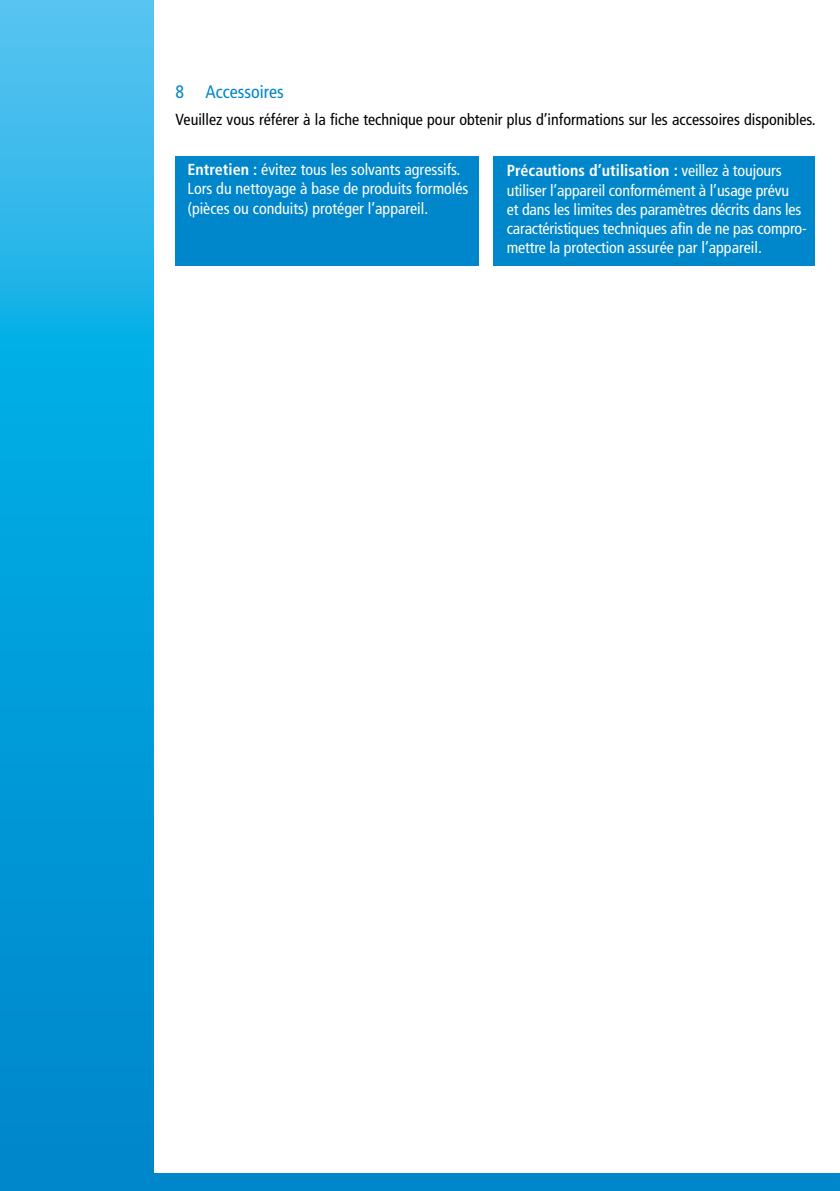
<style>
.page{position:relative;width:840px;height:1191px;background:#fff}
.page>*{position:absolute;margin:0;border:0;box-sizing:border-box;transform-origin:0 0}
.t1{font:condensed 18px "Frutiger LT Std";color:#0086ca}
.t2{font:condensed 16px/19.2px "Frutiger LT Std";letter-spacing:-.01em;color:#fff}
.t3{font:condensed 16px "Frutiger LT Std";color:#000}
.s1{font-weight:700}
</style>
<div class="page">
<div style="left:0;top:1173px;width:839px;height:18px;background:#0086ca"></div>
<svg style="left:0;top:0;width:153px;height:1173px;background:#10a3dd"></svg>
<div style="left:175px;top:156px;width:303px;height:110px;background:#0086ca"></div>
<div style="left:493px;top:156px;width:321px;height:110px;background:#0086ca"></div>
<p class="t1" style="left:175px;top:82px;width:110px">8 Accessoires</p>
<p class="t3" style="left:175px;top:110px;width:641px">Veuillez vous référer à la fiche technique pour obtenir plus d’informations sur les accessoires disponibles.</p>
<p class="t2" style="left:187px;top:160px;width:282px"><span class="s1">Entretien :</span> évitez tous les solvants agressifs.<br>Lors du nettoyage à base de produits formolés (pièces ou conduits) protéger l’appareil.</p>
<p class="t2" style="left:506px;top:161px;width:301px"><span class="s1">Précautions d’utilisation :</span> veillez à toujours utiliser l’appareil conformément à l’usage prévu<br>et dans les limites des paramètres décrits dans les caractéristiques techniques afin de ne pas compro&shy;mettre la protection assurée par l’appareil.</p>
</div>
